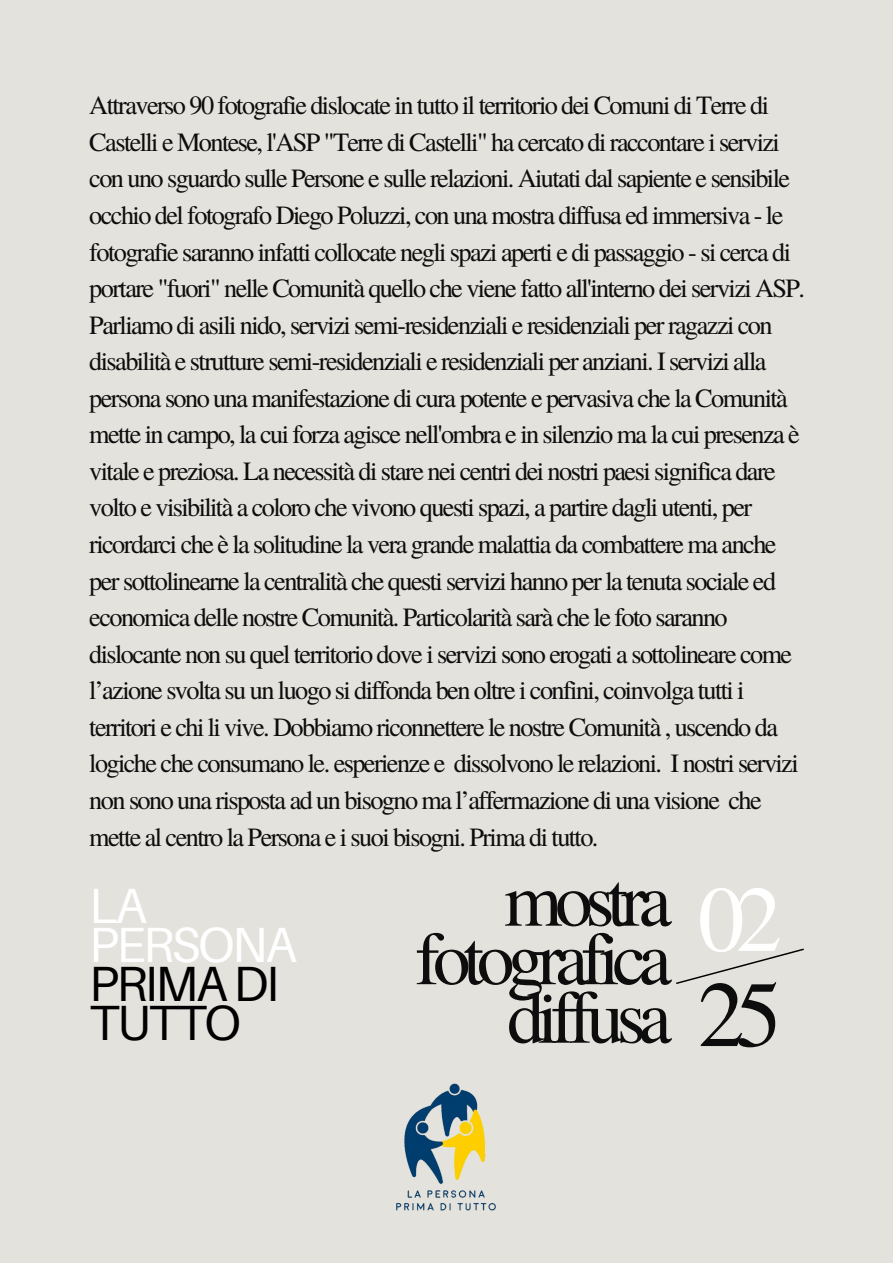
<style>
.page{position:relative;width:893px;height:1263px;background:#e4e2dd}
.page>*{position:absolute;margin:0;border:0;box-sizing:border-box;transform-origin:0 0}
.t1{font:93.15px "Te X Gyre Termes";color:#fff}
.t2{font:93.15px "Te X Gyre Termes";color:#0e0d0d}
.t3{font:75.07px/58.5px "Te X Gyre Termes";letter-spacing:-.095em;color:#0e0d0d;text-align:right}
.t4{font:49.5px/39px "Aileron";letter-spacing:-.05em;color:#000}
.t5{font:26.25px/36.6px "Te X Gyre Termes";letter-spacing:-.06em;color:#0e0d0d}
.s1{color:#fff}
</style>
<div class="page">
<img style="left:396px;top:1083px;width:100px;height:128px">
<svg style="left:676px;top:948px;width:128px;height:36px"></svg>
<p class="t5" style="left:89px;top:86px;width:717px">Attraverso 90 fotografie dislocate in tutto il territorio dei Comuni di Terre di Castelli e Montese, l'ASP "Terre di Castelli" ha cercato di raccontare i servizi con uno sguardo sulle Persone e sulle relazioni. Aiutati dal sapiente e sensibile occhio del fotografo Diego Poluzzi, con una mostra diffusa ed immersiva - le fotografie saranno infatti collocate negli spazi aperti e di passaggio - si cerca di portare "fuori" nelle Comunità quello che viene fatto all'interno dei servizi ASP.<br>Parliamo di asili nido, servizi semi-residenziali e residenziali per ragazzi con disabilità e strutture semi-residenziali e residenziali per anziani. I servizi alla persona sono una manifestazione di cura potente e pervasiva che la Comunità mette in campo, la cui forza agisce nell'ombra e in silenzio ma la cui presenza è vitale e preziosa. La necessità di stare nei centri dei nostri paesi significa dare volto e visibilità a coloro che vivono questi spazi, a partire dagli utenti, per ricordarci che è la solitudine la vera grande malattia da combattere ma anche per sottolinearne la centralità che questi servizi hanno per la tenuta sociale ed economica delle nostre Comunità. Particolarità sarà che le foto saranno dislocante non su quel territorio dove i servizi sono erogati a sottolineare come l’azione svolta su un luogo si diffonda ben oltre i confini, coinvolga tutti i territori e chi li vive. Dobbiamo riconnettere le nostre Comunità , uscendo da logiche che consumano le. esperienze e dissolvono le relazioni. I nostri servizi non sono una risposta ad un bisogno ma l’affermazione di una visione che mette al centro la Persona e i suoi bisogni. Prima di tutto.</p>
<h2 class="t1" style="left:698px;top:852px;width:86px">02</h2>
<h1 class="t2" style="left:698px;top:948px;width:86px">25</h1>
<p class="t3" style="left:415px;top:867px;width:258px">mostra fotografica diffusa</p>
<p class="t4" style="left:89px;top:885px;width:209px"><span class="s1">LA<br>PERSONA<br></span>PRIMA DI<br>TUTTO</p>
</div>
